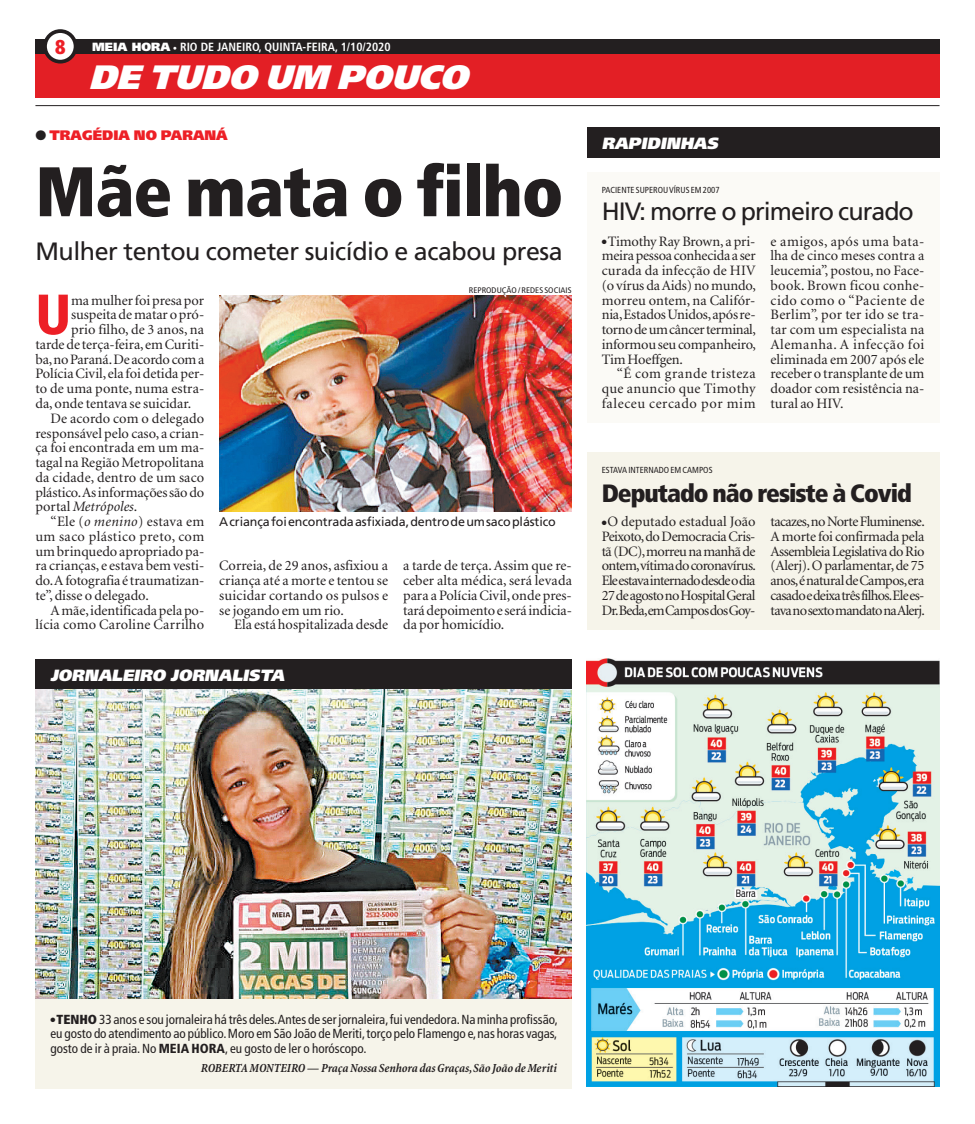
<style>
.page{position:relative;width:975px;height:1124px;background:#fff}
.page>*{position:absolute;margin:0;border:0;box-sizing:border-box;transform-origin:0 0}
.t1{font:900 condensed 70px "Frutiger";letter-spacing:-.015em;color:#231f20}
.t2{font:900 condensed 56.62px "Frutiger";color:#ed1f26}
.t3{font:italic 900 33.75px "Frutiger";color:#fff}
.t4{font:25px "Frutiger";letter-spacing:-.02em;color:#231f20}
.t5{font:25px "Frutiger";letter-spacing:-.04em;color:#231f20}
.t6{font:900 condensed 25px "Frutiger";letter-spacing:-.04em;color:#231f20}
.t7{font:900 condensed 20px "Frutiger";color:#ed1f26}
.t8{font:italic 900 16.25px "Frutiger";color:#fff}
.t9{font:14.38px/14.8px "Minion";letter-spacing:-.005em;color:#231f20;text-align:justify}
.t10{font:14.38px/14.8px "Minion";letter-spacing:-.04em;color:#231f20;text-align:center}
.t11{font:14.38px "Minion";letter-spacing:.015em;color:#231f20}
.t12{font:14.38px "Minion";letter-spacing:.03em;color:#231f20}
.t13{font:14.38px "Minion";letter-spacing:.02em;color:#231f20}
.t14{font:italic 14.38px "Minion";color:#231f20}
.t15{font:900 13.75px "Frutiger";color:#ed1f26}
.t16{font:condensed 13.12px/14.8px "Frutiger";color:#231f20;text-align:justify}
.t17{font:italic 700 condensed 12.5px "Minion";color:#231f20}
.t18{font:12.5px "Frutiger";letter-spacing:-.01em;color:#231f20}
.t19{font:700 condensed 11.88px "Frutiger";color:#fff}
.t20{font:900 11.88px "Frutiger";color:#fff}
.t21{font:condensed 8.75px "Frutiger";color:#231f20}
.t22{font:condensed 8.12px "Frutiger";color:#231f20;scale:1.08 1}
.s1{font-weight:900;font-stretch:normal}
.s2{font-style:normal}
.s3{font-style:italic}
.s4{font-weight:900}
</style>
<div class="page">
<hr style="left:35px;top:105px;width:904px;height:1px;background:#231f20">
<div style="left:35px;top:54px;width:904px;height:44px;background:#e31f25"></div>
<img style="left:586px;top:658px;width:353px;height:428px">
<div style="left:35px;top:998px;width:537px;height:90px;background:#f6f4ea"></div>
<div style="left:35px;top:658px;width:537px;height:31px;background:#231f20"></div>
<img style="left:35px;top:689px;width:537px;height:309px">
<div style="left:586px;top:128px;width:353px;height:30px;background:#231f20"></div>
<div style="left:586px;top:452px;width:353px;height:177px;background:#f6f4ea"></div>
<div style="left:586px;top:172px;width:353px;height:251px;background:#fbfaf6"></div>
<img style="left:219px;top:295px;width:352px;height:216px">
<div style="left:35px;top:39px;width:904px;height:15px;background:#231f20"></div>
<div style="left:45px;top:31px;width:31px;height:31px;background:#fff;border-radius:50%"></div>
<div style="left:43px;top:29px;width:34px;height:34px;border:4px solid #231f20;border-radius:50%"></div>
<h3 class="t7" style="left:55px;top:35px;width:12px">8</h3>
<p class="t20" style="left:92px;top:40px;width:10px">MEIA</p>
<p class="t20" style="left:132px;top:40px;width:11px">HORA</p>
<p class="t19" style="left:173px;top:40px;width:146px"><span class="s1">·</span> RIO DE JANEIRO, QUINTA-FEIRA</p>
<p class="t19" style="left:335px;top:40px;width:57px">, 1/10/2020</p>
<h3 class="t3" style="left:89px;top:57px;width:391px">DE TUDO UM POUCO</h3>
<p class="t15" style="left:49px;top:127px;width:12px">TRA</p>
<p class="t15" style="left:82px;top:127px;width:31px">GÉDIA</p>
<p class="t15" style="left:134px;top:127px;width:39px">NO PARAN</p>
<p class="t15" style="left:216px;top:127px;width:13px">Á</p>
<h1 class="t1" style="left:35px;top:149px;width:529px">Mãe mata o filho</h1>
<h3 class="t4" style="left:35px;top:237px;width:529px">Mulher tentou cometer suicídio e acabou presa</h3>
<h2 class="t2" style="left:35px;top:280px;width:37px">U</h2>
<p class="t9" style="left:71px;top:293px;width:134px">ma mulher foi presa por</p>
<p class="t22" style="left:469px;top:285px;width:96px">Reprodução / redes sociais</p>
<p class="t9" style="left:71px;top:308px;width:135px">suspeita de matar o pró-</p>
<p class="t9" style="left:71px;top:323px;width:134px">prio filho, de 3 anos, na</p>
<p class="t9" style="left:35px;top:337px;width:170px">tarde de terça-feira, em Curiti-</p>
<p class="t9" style="left:35px;top:352px;width:170px">ba, no Paraná. De acordo com a</p>
<p class="t9" style="left:35px;top:367px;width:170px">Polícia Civil, ela foi detida per-</p>
<p class="t9" style="left:35px;top:382px;width:170px">to de uma ponte, numa estra-</p>
<p class="t9" style="left:35px;top:396px;width:157px">da, onde tentava se suicidar.</p>
<p class="t9" style="left:50px;top:411px;width:155px">De acordo com o delegado</p>
<p class="t9" style="left:35px;top:426px;width:170px">responsável pelo caso, a crian-</p>
<p class="t9" style="left:35px;top:441px;width:170px">ça foi encontrada em um ma-</p>
<p class="t9" style="left:35px;top:455px;width:170px">tagal na Região Metropolitana</p>
<p class="t11" style="left:35px;top:470px;width:170px">da cidade, dentro de um saco</p>
<p class="t9" style="left:35px;top:485px;width:170px">plástico. As informações são do</p>
<p class="t14" style="left:35px;top:499px;width:103px"><span class="s2">portal</span> Metrópoles<span class="s2">.</span></p>
<p class="t13" style="left:50px;top:514px;width:155px">“Ele (<span class="s3">o menino</span>) estava em</p>
<p class="t12" style="left:35px;top:529px;width:170px">um saco plástico preto, com</p>
<p class="t9" style="left:35px;top:544px;width:170px">um brinquedo apropriado pa-</p>
<p class="t9" style="left:35px;top:559px;width:170px">ra crianças, e estava bem vesti-</p>
<p class="t9" style="left:35px;top:573px;width:170px">do. A fotografia é traumatizan-</p>
<p class="t9" style="left:35px;top:588px;width:115px">te”, disse o delegado.</p>
<p class="t9" style="left:50px;top:603px;width:155px">A mãe,identificada pela po-</p>
<p class="t11" style="left:35px;top:617px;width:170px">lícia como Caroline Carrilho</p>
<p class="t18" style="left:219px;top:514px;width:338px">A criança foi encontrada asfixiada, dentro de um saco plástico</p>
<p class="t9" style="left:219px;top:559px;width:170px">Correia, de 29 anos, asfixiou a criança até a morte e tentou se suicidar cortando os pulsos e se jogando em um rio.</p>
<p class="t9" style="left:234px;top:618px;width:155px">Ela está hospitalizada desde</p>
<p class="t9" style="left:403px;top:559px;width:170px">a tarde de terça. Assim que re&shy;ceber alta médica, será levada para a Polícia Civil, onde pres&shy;tará depoimento e será indicia&shy;da por homicídio.</p>
<p class="t8" style="left:50px;top:665px;width:239px">JORNALEIRO JORNALISTA</p>
<p class="t8" style="left:601px;top:134px;width:121px">RAPIDINHAS</p>
<p class="t21" style="left:601px;top:185px;width:119px">paciente superou vírus em 2007</p>
<h3 class="t5" style="left:601px;top:197px;width:313px">HIV: morre o primeiro curado</h3>
<p class="t9" style="left:601px;top:234px;width:156px;text-indent:6px">Timothy Ray Brown, a pri&shy;meira pessoa conhecida a ser curada da infecção de HIV (o vírus da Aids) no mundo, morreu ontem, na Califór&shy;nia,Estados Unidos, após re&shy;torno de um câncer terminal, informou seu companheiro, Tim Hoeffgen.</p>
<p class="t9" style="left:601px;top:367px;width:155px;text-indent:15px">“É com grande tristeza que anuncio que Timothy faleceu cercado por mim</p>
<p class="t9" style="left:770px;top:234px;width:155px">e amigos, após uma bata&shy;lha de cinco meses contra a leucemia”, postou, no Face&shy;book. Brown ficou conhe&shy;cido como o “Paciente de Berlim”, por ter ido se tra&shy;tar com um especialista na Alemanha. A infecção foi eliminada em 2007 após ele receber o transplante de um doador com resistência na&shy;tural ao HIV.</p>
<p class="t21" style="left:601px;top:465px;width:111px">estava internado em cam pos</p>
<h3 class="t6" style="left:601px;top:477px;width:312px">Deputado não resiste à Covid</h3>
<p class="t10" style="left:601px;top:514px;width:156px">O deputado estadual João<br>Peixoto, do Democracia Cris&shy;tã (DC), morreu na manhã de ontem, vítima do coronavírus.<br>Ele estava internado desde o dia<br>27 de agosto no Hospital Geral<br>Dr. Beda, em Campos dos Goy-</p>
<p class="t9" style="left:770px;top:514px;width:156px">tacazes, no Norte Fluminense.<br>A morte foi confirmada pela Assembleia Legislativa do Rio (Alerj). O parlamentar, de 75 anos, é natural de Campos, era casado e deixa três filhos. Ele es&shy;tava no sexto mandato na Alerj.</p>
<p class="t16" style="left:50px;top:1011px;width:509px;text-indent:6px"><span class="s4">TENHO</span> 33 anos e sou jornaleira há três deles. Antes de ser jornaleira, fui vendedora. Na minha profissão, eu gosto do atendimento ao público. Moro em São João de Meriti, torço pelo Flamengo e, nas horas vagas, gosto de ir à praia. No <span class="s4">MEIA HORA</span>, eu gosto de ler o horóscopo.</p>
<p class="t17" style="left:201px;top:1061px;width:357px">ROBERTA MONTEIRO — Praça Nossa Senhora das Graças, São João de Meriti</p>
</div>
